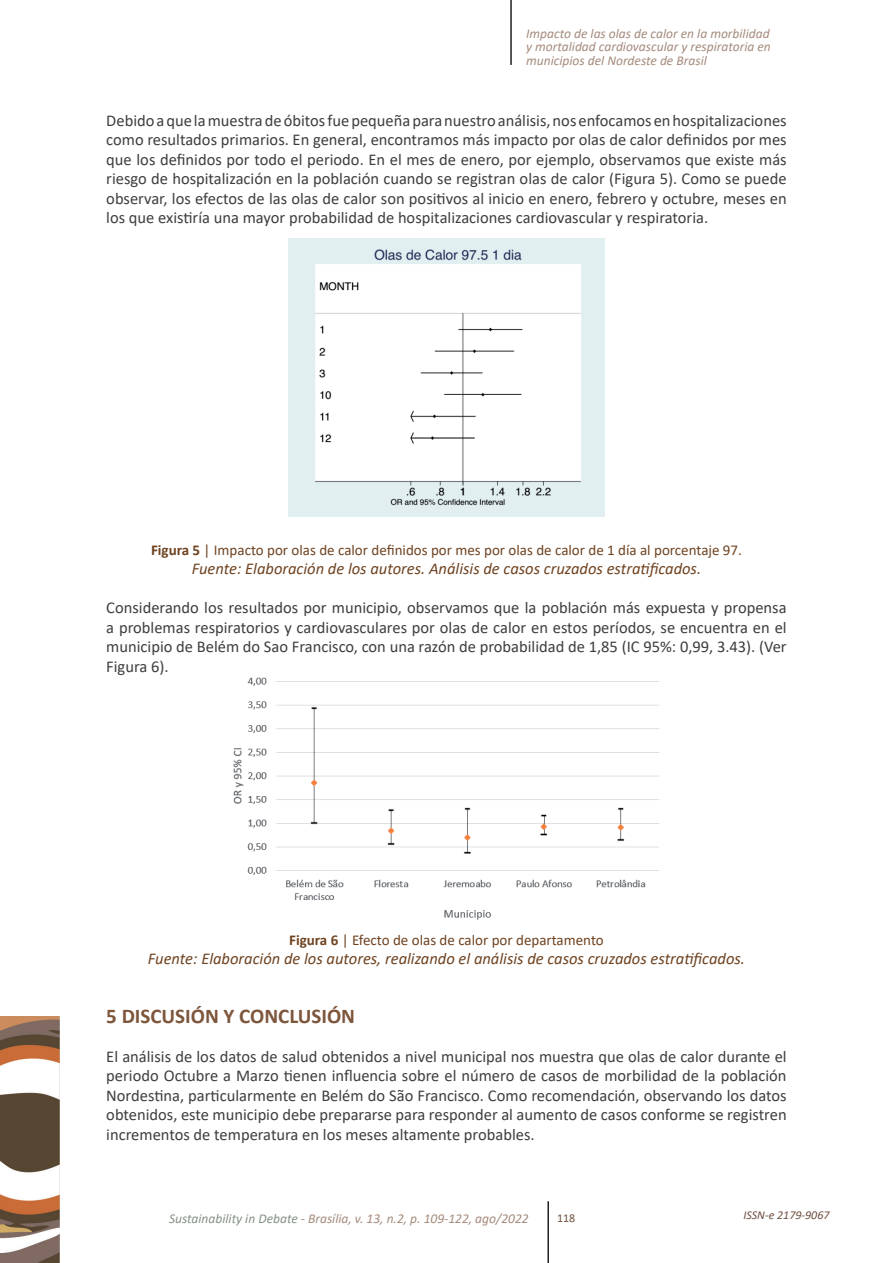
<style>
.page{position:relative;width:893px;height:1263px;background:#fff}
.page>*{position:absolute;margin:0;border:0;box-sizing:border-box;transform-origin:0 0}
.t1{font:700 21px "Calibri";color:#7d563c}
.t2{font:16.5px/19.5px "Calibri";color:#3e3e3f;text-align:justify}
.t3{font:italic 16.5px "Calibri";color:#6f4321}
.t4{font:15px "Calibri";color:#6f4321}
.t5{font:italic 13.5px/13.5px "Calibri";color:#a58b7d;text-align:justify}
.t6{font:italic 12px "Calibri";color:#6d5040}
.t7{font:12px "Calibri";color:#6d5040}
.s1{font-weight:700}
.s2{color:#859286}
</style>
<div class="page">
<img style="left:0;top:1016px;width:60px;height:247px">
<hr style="left:510px;top:0;width:2px;height:65px;background:#231f20">
<hr style="left:547px;top:1201px;width:2px;height:62px;background:#231f20">
<img style="left:289px;top:239px;width:315px;height:278px">
<img style="left:233px;top:677px;width:427px;height:243px">
<p class="t5" style="left:526px;top:26px;width:246px">Impacto de las olas de calor en la morbilidad y mortalidad cardiovascular y respiratoria en municipios del Nordeste de Brasil</p>
<p class="t2" style="left:106px;top:110px;width:682px">Debido a que la muestra de óbitos fue pequeña para nuestro análisis, nos enfocamos en hospitalizaciones como resultados primarios. En general, encontramos más impacto por olas de calor definidos por mes que los definidos por todo el periodo. En el mes de enero, por ejemplo, observamos que existe más riesgo de hospitalización en la población cuando se registran olas de calor (Figura 5). Como se puede observar, los efectos de las olas de calor son positivos al inicio en enero, febrero y octubre, meses en los que existiría una mayor probabilidad de hospitalizaciones cardiovascular y respiratoria.</p>
<p class="t4" style="left:151px;top:539px;width:592px"><span class="s1">Figura 5</span> | Impacto por olas de calor definidos por mes por olas de calor de 1 día al porcentaje 97.</p>
<p class="t3" style="left:192px;top:557px;width:511px">Fuente: Elaboración de los autores. Análisis de casos cruzados estratificados.</p>
<p class="t2" style="left:106px;top:598px;width:682px">Considerando los resultados por municipio, observamos que la población más expuesta y propensa a problemas respiratorios y cardiovasculares por olas de calor en estos períodos, se encuentra en el municipio de Belém do Sao Francisco, con una razón de probabilidad de 1,85 (IC 95%: 0,99, 3.43). (Ver Figura 6).</p>
<p class="t4" style="left:289px;top:929px;width:316px"><span class="s1">Figura 6</span> | Efecto de olas de calor por departamento</p>
<p class="t3" style="left:148px;top:947px;width:599px">Fuente: Elaboración de los autores, realizando el análisis de casos cruzados estratificados.</p>
<p class="t1" style="left:106px;top:1001px;width:250px">5 DISCUSIÓN Y CONCLUSIÓN</p>
<p class="t2" style="left:106px;top:1046px;width:682px">El análisis de los datos de salud obtenidos a nivel municipal nos muestra que olas de calor durante el periodo Octubre a Marzo tienen influencia sobre el número de casos de morbilidad de la población Nordestina, particularmente en Belém do São Francisco. Como recomendación, observando los datos obtenidos, este municipio debe prepararse para responder al aumento de casos conforme se registren incrementos de temperatura en los meses altamente probables.</p>
<p class="t5" style="left:169px;top:1211px;width:361px"><span class="s2">Sustainability in Debate</span> - Brasília, v. 13, n.2, p. 109-122, ago/2022</p>
<p class="t6" style="left:743px;top:1206px;width:88px">ISSN-e 2179-9067</p>
<p class="t7" style="left:557px;top:1209px;width:20px">118</p>
</div>
